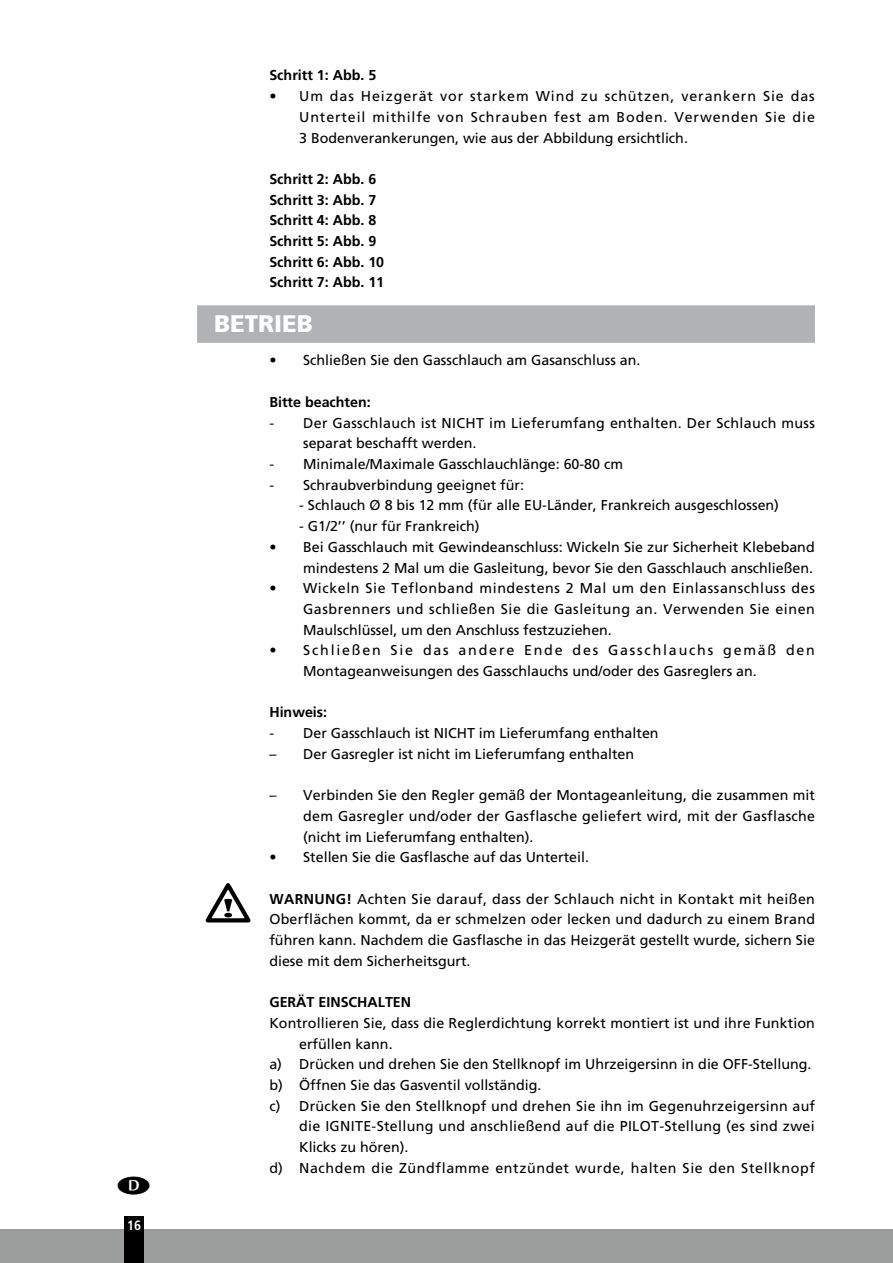
<style>
.page{position:relative;width:893px;height:1263px;background:#fff}
.page>*{position:absolute;margin:0;border:0;box-sizing:border-box;transform-origin:0 0}
.t1{font:900 24px "Frutiger CE";color:#fff}
.t2{font:14.25px/20.7px "Frutiger CE";color:#000;text-align:justify}
.t3{font:700 14.25px/20.7px "Frutiger CE";color:#000}
.t4{font:14.25px "Frutiger CE";letter-spacing:.02em;color:#000}
.t5{font:14.25px/20.7px "Frutiger CE";letter-spacing:.025em;color:#000}
.t6{font:14.25px "Frutiger CE";letter-spacing:.045em;color:#000}
.t7{font:700 condensed 13.5px "Frutiger LT Std";color:#fff}
.s1{font-weight:700}
</style>
<div class="page">
<div style="left:0;top:1229px;width:893px;height:34px;background:#9c9d9d"></div>
<div style="left:124px;top:1216px;width:20px;height:47px;background:#000"></div>
<div style="left:197px;top:305px;width:618px;height:38px;background:#b1b2b3"></div>
<svg style="left:205px;top:883px;width:46px;height:40px"></svg>
<p class="t7" style="left:127px;top:1217px;width:16px">16</p>
<p class="t3" style="left:269px;top:65px;width:108px">Schritt 1: Abb. 5</p>
<p class="t2" style="left:299px;top:86px;width:517px;text-indent:-30px">• Um das Heizgerät vor starkem Wind zu schützen, verankern Sie das Unterteil mithilfe von Schrauben fest am Boden. Verwenden Sie die 3 Bodenverankerungen, wie aus der Abbildung ersichtlich.</p>
<p class="t3" style="left:269px;top:169px;width:116px">Schritt 2: Abb. 6<br>Schritt 3: Abb. 7<br>Schritt 4: Abb. 8<br>Schritt 5: Abb. 9<br>Schritt 6: Abb. 10<br>Schritt 7: Abb. 11</p>
<h1 class="t1" style="left:214px;top:309px;width:100px">BETRIEB</h1>
<p class="t2" style="left:269px;top:350px;width:373px">• Schließen Sie den Gasschlauch am Gasanschluss an.</p>
<p class="t3" style="left:269px;top:391px;width:103px">Bitte beachten:</p>
<p class="t5" style="left:303px;top:412px;width:513px;text-indent:-34px">- Der Gasschlauch ist NICHT im Lieferumfang enthalten. Der Schlauch muss separat beschafft werden.</p>
<p class="t2" style="left:269px;top:454px;width:355px">- Minimale/Maximale Gasschlauchlänge: 60-80 cm</p>
<p class="t2" style="left:269px;top:474px;width:256px">- Schraubverbindung geeignet für:</p>
<p class="t2" style="left:299px;top:495px;width:481px">- Schlauch Ø 8 bis 12 mm (für alle EU-Länder, Frankreich ausgeschlossen)</p>
<p class="t2" style="left:299px;top:516px;width:182px">- G1/2’’ (nur für Frankreich)</p>
<p class="t2" style="left:269px;top:536px;width:547px;text-align:right">• Bei Gasschlauch mit Gewindeanschluss: Wickeln Sie zur Sicherheit Klebeband mindestens 2 Mal um die Gasleitung, bevor Sie den Gasschlauch anschließen.</p>
<p class="t2" style="left:303px;top:578px;width:513px;text-indent:-34px">• Wickeln Sie Teflonband mindestens 2 Mal um den Einlassanschluss des Gasbrenners und schließen Sie die Gasleitung an. Verwenden Sie einen Maulschlüssel, um den Anschluss festzuziehen.</p>
<p class="t2" style="left:303px;top:640px;width:513px;text-indent:-34px">• Schließen Sie das andere Ende des Gasschlauchs gemäß den<br>Montageanweisungen des Gasschlauchs und/oder des Gasreglers an.</p>
<p class="t3" style="left:269px;top:702px;width:59px">Hinweis:</p>
<p class="t2" style="left:269px;top:723px;width:391px">- Der Gasschlauch ist NICHT im Lieferumfang enthalten</p>
<p class="t2" style="left:269px;top:743px;width:366px">– Der Gasregler ist nicht im Lieferumfang enthalten</p>
<p class="t2" style="left:303px;top:785px;width:513px;text-indent:-34px">– Verbinden Sie den Regler gemäß der Montageanleitung, die zusammen mit dem Gasregler und/oder der Gasflasche geliefert wird, mit der Gasflasche (nicht im Lieferumfang enthalten).</p>
<p class="t2" style="left:269px;top:847px;width:321px">• Stellen Sie die Gasflasche auf das Unterteil.</p>
<p class="t2" style="left:269px;top:888px;width:547px"><span class="s1">WARNUNG!</span> Achten Sie darauf, dass der Schlauch nicht in Kontakt mit heißen Oberflächen kommt, da er schmelzen oder lecken und dadurch zu einem Brand führen kann. Nachdem die Gasflasche in das Heizgerät gestellt wurde, sichern Sie diese mit dem Sicherheitsgurt.</p>
<p class="t3" style="left:269px;top:992px;width:143px">GERÄT EINSCHALTEN</p>
<p class="t2" style="left:269px;top:1012px;width:547px">Kontrollieren Sie, dass die Reglerdichtung korrekt montiert ist und ihre Funktion</p>
<p class="t2" style="left:299px;top:1033px;width:95px">erfüllen kann.</p>
<p class="t2" style="left:269px;top:1054px;width:544px">a) Drücken und drehen Sie den Stellknopf im Uhrzeigersinn in die OFF-Stellung.</p>
<p class="t2" style="left:269px;top:1075px;width:274px">b) Öffnen Sie das Gasventil vollständig.</p>
<p class="t4" style="left:269px;top:1097px;width:547px">c) Drücken Sie den Stellknopf und drehen Sie ihn im Gegenuhrzeigersinn auf</p>
<p class="t4" style="left:299px;top:1118px;width:517px">die IGNITE-Stellung und anschließend auf die PILOT-Stellung (es sind zwei</p>
<p class="t2" style="left:299px;top:1137px;width:111px">Klicks zu hören).</p>
<p class="t6" style="left:269px;top:1160px;width:547px">d) Nachdem die Zündflamme entzündet wurde, halten Sie den Stellknopf</p>
</div>
